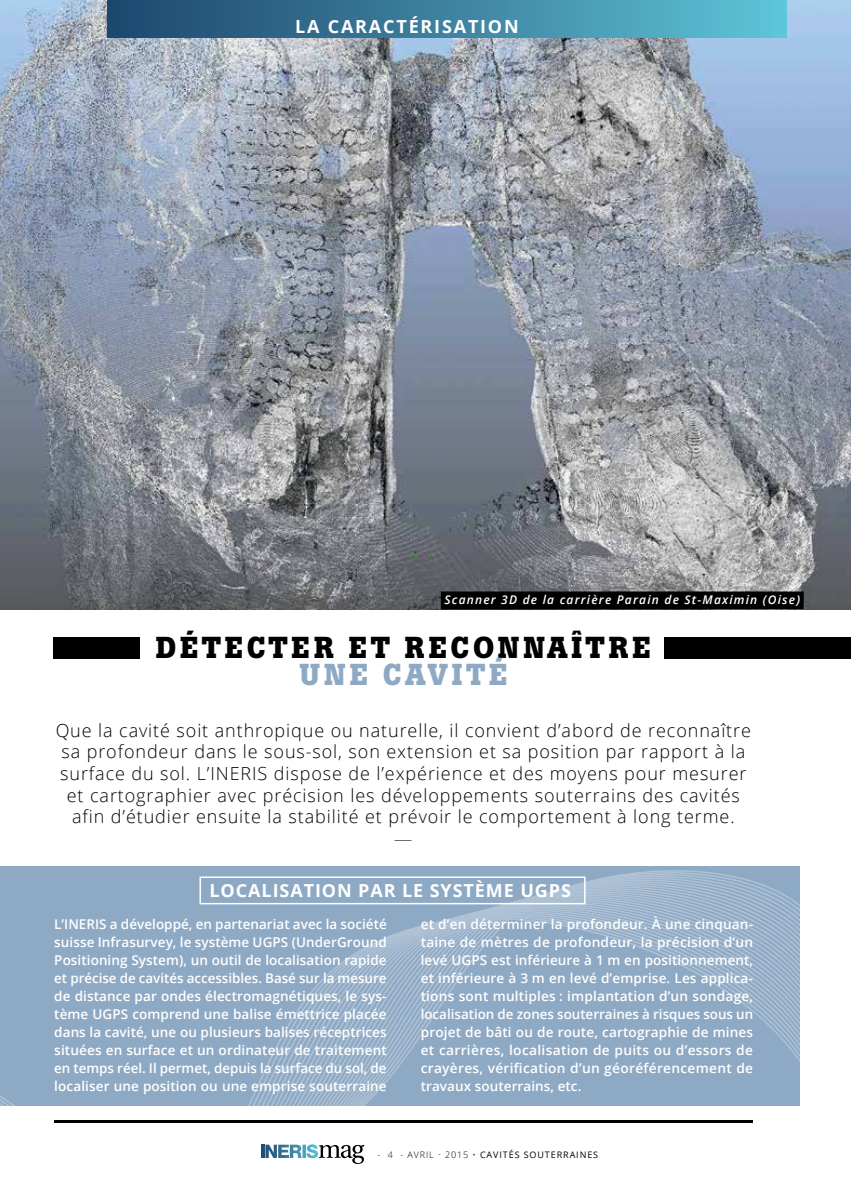
<style>
.page{position:relative;width:851px;height:1191px;background:#fff}
.page>*{position:absolute;margin:0;border:0;box-sizing:border-box;transform-origin:0 0}
.t1{font:700 30px "Boton";letter-spacing:.12em;color:#000}
.t2{font:700 30px "Boton";letter-spacing:.12em;color:#8ea9c4}
.t3{font:300 18px/21.6px "Open Sans";letter-spacing:.05em;color:#000;text-align:center}
.t4{font:700 18px "Open Sans";letter-spacing:.05em;color:#fff}
.t5{font:700 18px "Open Sans";letter-spacing:.1em;color:#fff}
.t6{font:600 13.5px/18px "Open Sans";letter-spacing:.005em;color:#fff;text-align:justify}
.t7{font:300 13.5px "Open Sans";color:#000}
.t8{font:italic 600 12px "Open Sans";letter-spacing:.1em;color:#fff}
.t9{font:9px "Open Sans";letter-spacing:.1em;color:#000}
.s1{font-weight:300}
</style>
<div class="page">
<hr style="left:54px;top:1120px;width:699px;height:3px;background:#000">
<hr style="left:261px;top:1144px;width:3px;height:14px;background:#1f4d74">
<svg style="left:265px;top:1144px;width:99px;height:20px"></svg>
<img style="left:0;top:0;width:850px;height:609px">
<div style="left:107px;top:0;width:679px;height:38px;background:linear-gradient(to right,#1d446c,#5ec4d7)"></div>
<div style="left:53px;top:637px;width:87px;height:21px;background:#000"></div>
<div style="left:664px;top:637px;width:186px;height:21px;background:#000"></div>
<svg style="left:0;top:868px;width:799px;height:238px;background:#92acc6"></svg>
<div style="left:199px;top:876px;width:386px;height:28px;border:2px solid #fff"></div>
<div style="left:441px;top:591px;width:362px;height:18px;background:#000"></div>
<h2 class="t5" style="left:295px;top:14px;width:225px">LA CARACTÉRISATION</h2>
<h2 class="t5" style="left:341px;top:14px;width:121px">POLLUTION</h2>
<p class="t8" style="left:444px;top:591px;width:357px">Scanner 3D de la carrière Parain de St-Maximin (Oise)</p>
<h1 class="t1" style="left:156px;top:630px;width:496px">DÉTECTER ET RECONNAÎTRE</h1>
<h1 class="t2" style="left:299px;top:657px;width:209px">UNE CAVITÉ</h1>
<p class="t3" style="left:56px;top:719px;width:696px">Que la cavité soit anthropique ou naturelle, il convient d’abord de reconnaître sa profondeur dans le sous-sol, son extension et sa position par rapport à la surface du sol. L’INERIS dispose de l’expérience et des moyens pour mesurer et cartographier avec précision les développements souterrains des cavités afin d’étudier ensuite la stabilité et prévoir le comportement à long terme.</p>
<p class="t7" style="left:395px;top:825px;width:18px">___</p>
<h2 class="t4" style="left:209px;top:877px;width:363px">LOCALISATION PAR LE SYSTÈME UGPS</h2>
<p class="t6" style="left:54px;top:915px;width:334px">L’INERIS a développé, en partenariat avec la société suisse Infrasurvey, le système UGPS (UnderGround Positioning System), un outil de localisation rapide et précise de cavités accessibles. Basé sur la mesure de distance par ondes électromagnétiques, le sys&shy;tème UGPS comprend une balise émettrice placée dans la cavité, une ou plusieurs balises réceptrices situées en surface et un ordinateur de traitement en temps réel. Il permet, depuis la surface du sol, de localiser une position ou une emprise souterraine</p>
<p class="t6" style="left:420px;top:915px;width:334px">et d’en déterminer la profondeur. À une cinquan&shy;taine de mètres de profondeur, la précision d’un levé UGPS est inférieure à 1 m en positionnement, et inférieure à 3 m en levé d’emprise. Les applica&shy;tions sont multiples : implantation d’un sondage, localisation de zones souterraines à risques sous un projet de bâti ou de route, cartographie de mines et carrières, localisation de puits ou d’essors de crayères, vérification d’un géoréférencement de travaux souterrains, etc.</p>
<p class="t9" style="left:377px;top:1148px;width:222px"><span class="s1">- 4 - AVRIL </span><sup>-</sup> <span class="s1">2015 •</span> CAVITÉS SOUTERRAINES</p>
</div>
